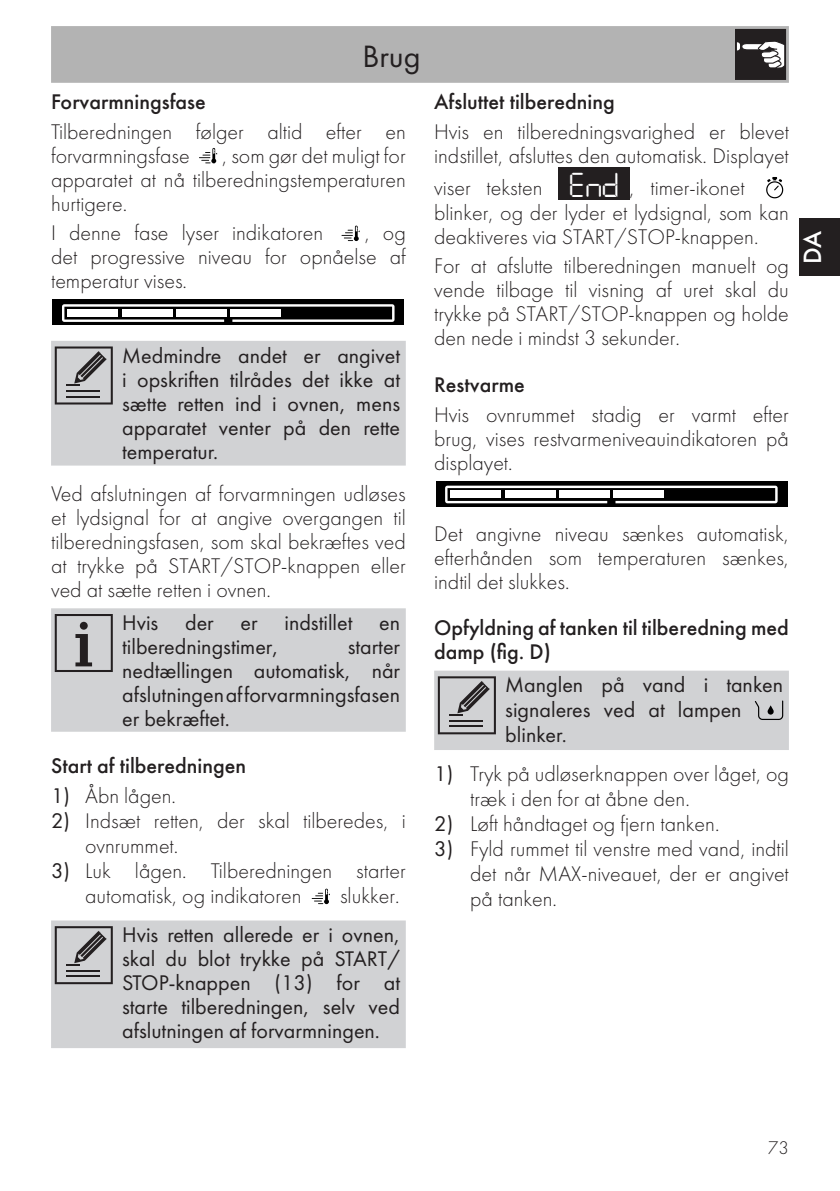
<style>
.page{position:relative;width:840px;height:1191px;background:#fff}
.page>*{position:absolute;margin:0;border:0;box-sizing:border-box;transform-origin:0 0}
.Testo{font:36px "Digital Danilo";color:#fff}
.t1{font:32px "Futura PT";color:#231f20}
.t2{font:500 26px "Futura";color:#fff}
.Testo-2{font:300 22px/24px "Futura";color:#231f20;text-align:justify}
.Avvertenze{font:22px/24px "Futura";color:#231f20;text-align:justify}
.Titoletto{font:500 22px/24px "Futura";color:#231f20}
.Elenco_numerato{font:500 22px "Futura";color:#231f20}
.t3{font:300 19px "Futura";color:#231f20}
.s1{font-weight:400}
</style>
<div class="page">
<div style="left:799px;top:218px;width:40px;height:58px;background:#231f20"></div>
<div style="left:51px;top:26px;width:737px;height:57px;background:#b3b3b3"></div>
<svg style="left:734px;top:29px;width:51px;height:51px;background:#504d4e"></svg>
<div style="left:558px;top:167px;width:71px;height:33px;background:#231f20"></div>
<svg style="left:766px;top:177px;width:16px;height:21px"></svg>
<svg style="left:436px;top:481px;width:351px;height:25px;background:#0a0a0a"></svg>
<svg style="left:445px;top:485px;width:332px;height:18px"></svg>
<div style="left:721px;top:491px;width:50px;height:7px;background:#000"></div>
<div style="left:504px;top:491px;width:51px;height:7px;background:#fff"></div>
<div style="left:558px;top:491px;width:51px;height:7px;background:#fff"></div>
<div style="left:667px;top:491px;width:50px;height:7px;background:#000"></div>
<div style="left:450px;top:491px;width:51px;height:7px;background:#fff"></div>
<div style="left:434px;top:670px;width:354px;height:80px;background:#d1d2d4"></div>
<svg style="left:199px;top:148px;width:18px;height:15px"></svg>
<svg style="left:341px;top:226px;width:18px;height:15px"></svg>
<div style="left:52px;top:300px;width:352px;height:25px;background:#000"></div>
<svg style="left:62px;top:304px;width:332px;height:18px"></svg>
<div style="left:338px;top:309px;width:51px;height:7px;background:#000"></div>
<div style="left:122px;top:309px;width:50px;height:7px;background:#fff"></div>
<div style="left:176px;top:309px;width:50px;height:7px;background:#fff"></div>
<div style="left:284px;top:309px;width:50px;height:7px;background:#000"></div>
<div style="left:67px;top:309px;width:51px;height:7px;background:#fff"></div>
<div style="left:51px;top:341px;width:354px;height:124px;background:#d1d2d4"></div>
<svg style="left:55px;top:346px;width:58px;height:58px;background:#a1a1a3"></svg>
<div style="left:51px;top:608px;width:354px;height:123px;background:#d1d2d4"></div>
<svg style="left:55px;top:614px;width:58px;height:58px;background:#a7a7a9"></svg>
<svg style="left:311px;top:888px;width:18px;height:16px"></svg>
<div style="left:51px;top:920px;width:354px;height:128px;background:#d1d2d4"></div>
<svg style="left:55px;top:926px;width:58px;height:58px;background:#a0a0a2"></svg>
<h2 class="t1" style="left:362px;top:37px;width:60px">Brug</h2>
<p class="Elenco_numerato" style="left:51px;top:88px;width:156px">Forvarmningsfase</p>
<p class="Testo-2" style="left:51px;top:120px;width:356px">Tilberedningen følger altid efter en forvarmningsfase</p>
<p class="Testo-2" style="left:51px;top:144px;width:356px;text-indent:171px">, som gør det muligt for apparatet at nå tilberedningstemperaturen hurtigere.</p>
<p class="Testo-2" style="left:51px;top:221px;width:273px">I denne fase lyser indikatoren</p>
<p class="Testo-2" style="left:51px;top:221px;width:356px;text-indent:313px">, og det progressive niveau for opnåelse af temperatur vises.</p>
<p class="Avvertenze" style="left:122px;top:343px;width:279px">Medmindre andet er angivet i opskriften tilrådes det ikke at sætte retten ind i ovnen, mens apparatet venter på den rette temperatur.</p>
<p class="Testo-2" style="left:51px;top:482px;width:356px">Ved afslutningen af forvarmningen udløses et lydsignal for at angive overgangen til tilberedningsfasen, som skal bekræftes ved at trykke på START/STOP-knappen eller ved at sætte retten i ovnen.</p>
<p class="Avvertenze" style="left:122px;top:610px;width:279px">Hvis der er indstillet en tilberedningstimer,</p>
<p class="Avvertenze" style="left:122px;top:634px;width:279px;text-indent:225px">starter nedtællingen automatisk, når afslutningen af forvarmningsfasen er bekræftet.</p>
<p class="Titoletto" style="left:51px;top:754px;width:196px">Start af tilberedningen</p>
<p class="Testo-2" style="left:51px;top:784px;width:126px"><span class="s1">1)</span> Åbn lågen.</p>
<p class="Testo-2" style="left:85px;top:809px;width:322px;line-height:25px;text-indent:-34px"><span class="s1">2)</span> Indsæt retten, der skal tilberedes, i ovnrummet.</p>
<p class="Testo-2" style="left:85px;top:859px;width:322px;line-height:25px;text-indent:-34px"><span class="s1">3)</span> Luk lågen. Tilberedningen starter automatisk, og indikatoren</p>
<p class="Testo-2" style="left:340px;top:884px;width:61px">slukker.</p>
<p class="Avvertenze" style="left:122px;top:922px;width:279px">Hvis retten allerede er i ovnen, skal du blot trykke på START/ STOP-knappen (13) for at starte tilberedningen, selv ved afslutningen af forvarmningen.</p>
<p class="Titoletto" style="left:434px;top:90px;width:182px">Afsluttet tilberedning</p>
<p class="Testo-2" style="left:434px;top:120px;width:356px">Hvis en tilberedningsvarighed er blevet indstillet, afsluttes den automatisk. Displayet</p>
<p class="Testo-2" style="left:434px;top:176px;width:110px">viser teksten</p>
<p class="Testo" style="left:569px;top:157px;width:50px">End</p>
<p class="Testo-2" style="left:434px;top:175px;width:356px;text-align:left;text-indent:195px">, timer-ikonet blinker, og der lyder et lydsignal, som kan deaktiveres via START/STOP-knappen.</p>
<p class="Testo-2" style="left:434px;top:254px;width:356px">For at afslutte tilberedningen manuelt og vende tilbage til visning af uret skal du trykke på START/STOP-knappen og holde den nede i mindst 3 sekunder.</p>
<p class="Titoletto" style="left:434px;top:373px;width:92px">Restvarme</p>
<p class="Testo-2" style="left:434px;top:403px;width:356px">Hvis ovnrummet stadig er varmt efter brug, vises restvarmeniveauindikatoren på displayet.</p>
<p class="t2" style="left:796px;top:264px;width:35px;rotate:-90deg">DA</p>
<p class="Testo-2" style="left:434px;top:521px;width:356px">Det angivne niveau sænkes automatisk, efterhånden som temperaturen sænkes, indtil det slukkes.</p>
<p class="Titoletto" style="left:434px;top:616px;width:356px">Opfyldning af tanken til tilberedning med damp (fig. D)</p>
<p class="Avvertenze" style="left:505px;top:672px;width:279px;line-height:25px;text-align:left">Manglen på vand i tanken signaleres ved at lampen blinker.</p>
<p class="Testo-2" style="left:470px;top:761px;width:320px;line-height:25px;text-indent:-36px"><span class="s1">1)</span> Tryk på udløserknappen over låget, og træk i den for at åbne den.</p>
<p class="Testo-2" style="left:434px;top:811px;width:286px"><span class="s1">2)</span> Løft håndtaget og fjern tanken.</p>
<p class="Testo-2" style="left:470px;top:836px;width:320px;line-height:25px;text-indent:-36px"><span class="s1">3)</span> Fyld rummet til venstre med vand, indtil det når MAX-niveauet, der er angivet på tanken.</p>
<p class="t3" style="left:767px;top:1136px;width:22px">73</p>
</div>
